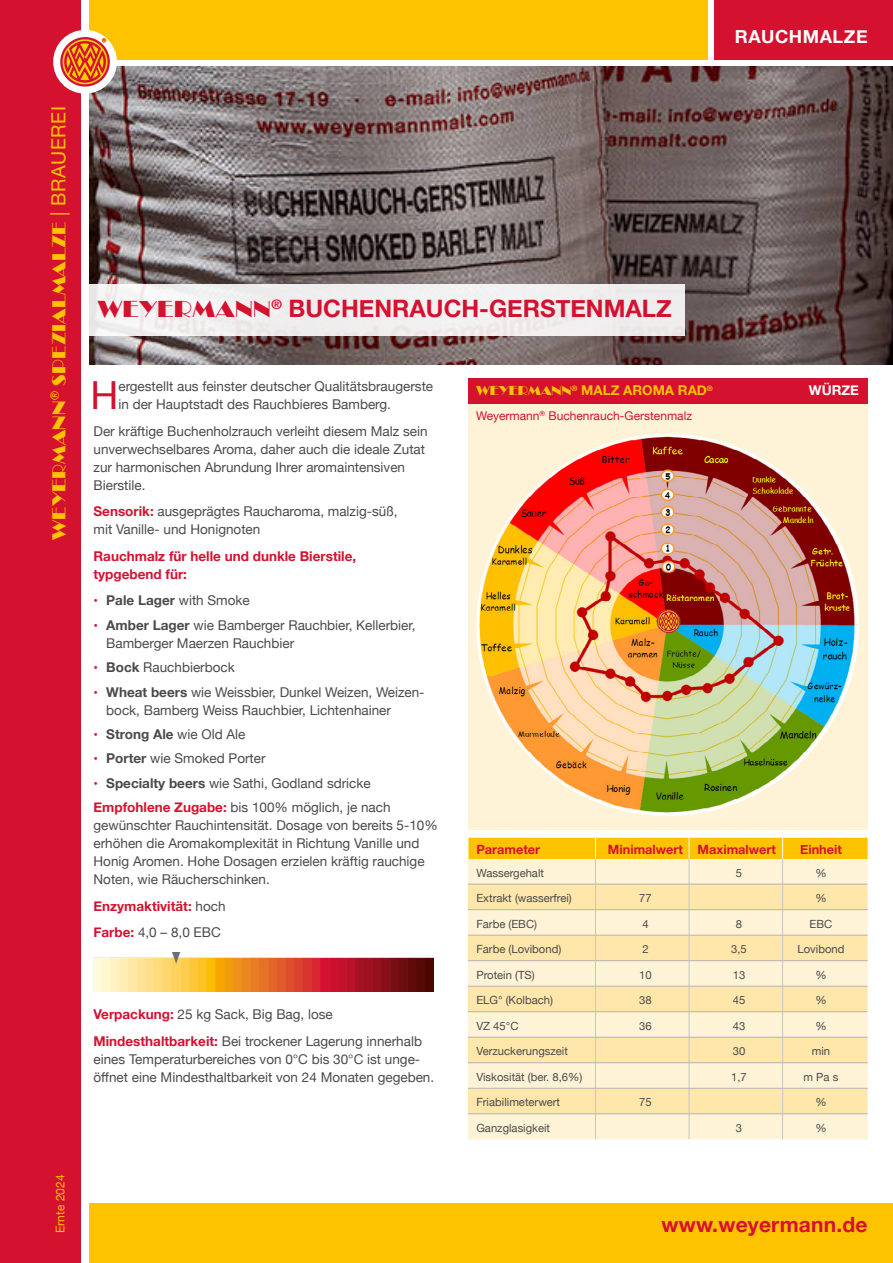
<style>
.page{position:relative;width:893px;height:1263px;background:#fff}
.page>*{position:absolute;margin:0;border:0;box-sizing:border-box;transform-origin:0 0}
.t1{font:38.7px "Helvetica Neue";color:#d51130}
.t2{font:700 24px "Helvetica Neue";color:#d51130}
.t3{font:700 21px "Helvetica Neue";letter-spacing:.01em;color:#d51130}
.t4{font:19.5px "Broadway";letter-spacing:.01em;color:#fdc300}
.t5{font:700 18px "Helvetica Neue";letter-spacing:.03em;color:#fff}
.t6{font:13.5px/18px "Helvetica Neue";color:#4a4a49}
.t7{font:700 13.5px/18px "Helvetica Neue";color:#d51130}
.t8{font:700 13.5px "Helvetica Neue";color:#4a4a49}
.t9{font:700 13.5px "Helvetica Neue";color:#fdc300}
.t10{font:700 13.5px "Helvetica Neue";color:#fff}
.t11{font:700 12.75px "Helvetica Neue";color:#d51130}
.t12{font:12px "Helvetica Neue";color:#d51130}
.t13{font:12px "Helvetica Neue";color:#fdc300}
.t14{font:11.25px "Helvetica Neue";color:#4a4a49}
.s1{font-family:"Helvetica Neue"}
.s2{font-family:"Broadway";font-weight:400}
.s3{font-weight:700;color:#d51130}
.s4{font-weight:400;font-size:12.75px;color:#d51130}
.s5{font-weight:400}
.s6{font-size:12.75px;color:#d51130}
.s7{font-weight:700}
.s8{font-weight:400;color:#4a4a49}
</style>
<div class="page">
<div style="left:89px;top:1203px;width:804px;height:60px;background:#fdc300"></div>
<div style="left:89px;top:0;width:619px;height:60px;background:#fdc300"></div>
<div style="left:714px;top:0;width:179px;height:60px;background:#d51130"></div>
<div style="left:0;top:0;width:81px;height:1263px;background:#d51130"></div>
<div style="left:468px;top:404px;width:399px;height:425px;background:#fff3d7"></div>
<div style="left:468px;top:378px;width:399px;height:26px;background:#d51130"></div>
<img style="left:89px;top:67px;width:804px;height:298px">
<img style="left:476px;top:434px;width:383px;height:382px;border-radius:191px">
<svg style="left:468px;top:838px;width:400px;height:301px;background:#fde9b5"></svg>
<hr style="left:468px;top:884px;width:127px;height:1px;background:#b3b2b2">
<hr style="left:595px;top:884px;width:94px;height:1px;background:#b3b2b2">
<hr style="left:689px;top:884px;width:94px;height:1px;background:#b3b2b2">
<hr style="left:783px;top:884px;width:85px;height:1px;background:#b3b2b2">
<hr style="left:468px;top:909px;width:127px;height:1px;background:#b3b2b2">
<hr style="left:595px;top:909px;width:94px;height:1px;background:#b3b2b2">
<hr style="left:689px;top:909px;width:94px;height:1px;background:#b3b2b2">
<hr style="left:783px;top:909px;width:85px;height:1px;background:#b3b2b2">
<hr style="left:468px;top:935px;width:127px;height:1px;background:#b3b2b2">
<hr style="left:595px;top:935px;width:94px;height:1px;background:#b3b2b2">
<hr style="left:689px;top:935px;width:94px;height:1px;background:#b3b2b2">
<hr style="left:783px;top:935px;width:85px;height:1px;background:#b3b2b2">
<hr style="left:468px;top:960px;width:127px;height:1px;background:#b3b2b2">
<hr style="left:595px;top:960px;width:94px;height:1px;background:#b3b2b2">
<hr style="left:689px;top:960px;width:94px;height:1px;background:#b3b2b2">
<hr style="left:783px;top:960px;width:85px;height:1px;background:#b3b2b2">
<hr style="left:468px;top:986px;width:127px;height:1px;background:#b3b2b2">
<hr style="left:595px;top:986px;width:94px;height:1px;background:#b3b2b2">
<hr style="left:689px;top:986px;width:94px;height:1px;background:#b3b2b2">
<hr style="left:783px;top:986px;width:85px;height:1px;background:#b3b2b2">
<hr style="left:468px;top:1011px;width:127px;height:1px;background:#b3b2b2">
<hr style="left:595px;top:1011px;width:94px;height:1px;background:#b3b2b2">
<hr style="left:689px;top:1011px;width:94px;height:1px;background:#b3b2b2">
<hr style="left:783px;top:1011px;width:85px;height:1px;background:#b3b2b2">
<hr style="left:468px;top:1037px;width:127px;height:1px;background:#b3b2b2">
<hr style="left:595px;top:1037px;width:94px;height:1px;background:#b3b2b2">
<hr style="left:689px;top:1037px;width:94px;height:1px;background:#b3b2b2">
<hr style="left:783px;top:1037px;width:85px;height:1px;background:#b3b2b2">
<hr style="left:468px;top:1062px;width:127px;height:1px;background:#b3b2b2">
<hr style="left:595px;top:1062px;width:94px;height:1px;background:#b3b2b2">
<hr style="left:689px;top:1062px;width:94px;height:1px;background:#b3b2b2">
<hr style="left:783px;top:1062px;width:85px;height:1px;background:#b3b2b2">
<hr style="left:468px;top:1088px;width:127px;height:1px;background:#b3b2b2">
<hr style="left:595px;top:1088px;width:94px;height:1px;background:#b3b2b2">
<hr style="left:689px;top:1088px;width:94px;height:1px;background:#b3b2b2">
<hr style="left:783px;top:1088px;width:85px;height:1px;background:#b3b2b2">
<hr style="left:468px;top:1113px;width:127px;height:1px;background:#b3b2b2">
<hr style="left:595px;top:1113px;width:94px;height:1px;background:#b3b2b2">
<hr style="left:689px;top:1113px;width:94px;height:1px;background:#b3b2b2">
<hr style="left:783px;top:1113px;width:85px;height:1px;background:#b3b2b2">
<img style="left:94px;top:952px;width:340px;height:39px">
<div style="left:90px;top:285px;width:595px;height:51px;background:#f0efef"></div>
<div style="left:53px;top:30px;width:64px;height:64px;background:#fff;border-radius:50%"></div>
<svg style="left:60px;top:37px;width:50px;height:50px"></svg>
<h3 class="t5" style="left:735px;top:23px;width:134px">RAUCHMALZE</h3>
<h3 class="t4" style="left:48px;top:540px;width:435px;rotate:-90deg">WEYERMANN<sup>®</sup> SPEZIALMALZE <span class="s1">| BRAUEREI</span></h3>
<p class="t13" style="left:52px;top:1233px;width:60px;rotate:-90deg">Ernte 2024</p>
<h2 class="t2" style="left:98px;top:289px;width:575px"><span class="s2">WEYERMANN</span><sup>®</sup> BUCHENRAUCH-GERSTENMALZ</h2>
<h1 class="t1" style="left:91px;top:368px;width:29px">H</h1>
<p class="t6" style="left:118px;top:378px;width:316px">ergestellt aus feinster deutscher Qualitätsbraugerste in der Hauptstadt des Rauchbieres Bamberg.</p>
<p class="t6" style="left:94px;top:423px;width:336px">Der kräftige Buchenholzrauch verleiht diesem Malz sein unverwechselbares Aroma, daher auch die ideale Zutat zur harmonischen Abrundung Ihrer aromaintensiven Bierstile.</p>
<p class="t6" style="left:94px;top:503px;width:306px"><span class="s3">Sensorik:</span> ausgeprägtes Raucharoma, malzig-süß, mit Vanille- und Honignoten</p>
<p class="t7" style="left:94px;top:547px;width:264px">Rauchmalz für helle und dunkle Bierstile, typgebend für:</p>
<p class="t8" style="left:94px;top:590px;width:158px"><span class="s4">•</span> Pale Lager <span class="s5">with Smoke</span></p>
<p class="t6" style="left:106px;top:617px;width:311px;text-indent:-13px"><span class="s6">•</span> <span class="s7">Amber Lager</span> wie Bamberger Rauchbier, Kellerbier,<br>Bamberger Maerzen Rauchbier</p>
<p class="t6" style="left:94px;top:659px;width:143px"><span class="s6">•</span> <span class="s7">Bock</span> Rauchbierbock</p>
<p class="t6" style="left:106px;top:683px;width:320px;text-indent:-13px"><span class="s6">•</span> <span class="s7">Wheat beers</span> wie Weissbier, Dunkel Weizen, Weizen&shy;bock, Bamberg Weiss Rauchbier, Lichtenhainer</p>
<p class="t8" style="left:94px;top:723px;width:154px"><span class="s4">•</span> Strong Ale <span class="s5">wie Old Ale</span></p>
<p class="t6" style="left:94px;top:750px;width:174px"><span class="s6">•</span> <span class="s7">Porter</span> wie Smoked Porter</p>
<p class="t6" style="left:94px;top:771px;width:299px;line-height:24.5px"><span class="s6">•</span> <span class="s7">Specialty beers</span> wie Sathi, Godland sdricke<br><span class="s3">Empfohlene Zugabe:</span> bis 100% möglich, je nach</p>
<p class="t6" style="left:94px;top:817px;width:346px">gewünschter Rauchintensität. Dosage von bereits 5-10% erhöhen die Aromakomplexität in Richtung Vanille und Honig Aromen. Hohe Dosagen erzielen kräftig rauchige Noten, wie Räucherschinken.</p>
<p class="t7" style="left:94px;top:893px;width:134px;line-height:26.5px">Enzymaktivität: <span class="s8">hoch<br></span>Farbe: <span class="s8">4,0 – 8,0 EBC</span></p>
<p class="t6" style="left:94px;top:1002px;width:330px;line-height:26.5px"><span class="s3">Verpackung:</span> 25 kg Sack, Big Bag, lose<br><span class="s3">Mindesthaltbarkeit:</span> Bei trockener Lagerung innerhalb</p>
<p class="t6" style="left:94px;top:1050px;width:342px">eines Temperaturbereiches von 0°C bis 30°C ist unge&shy;öffnet eine Mindesthaltbarkeit von 24 Monaten gegeben.</p>
<p class="t9" style="left:476px;top:380px;width:238px"><span class="s2">WEYERMANN</span><sup>®</sup> MALZ AROMA RAD<sup>®</sup></p>
<p class="t10" style="left:809px;top:380px;width:51px">WÜRZE</p>
<p class="t12" style="left:476px;top:407px;width:217px">Weyermann<sup>®</sup> Buchenrauch-Gerstenmalz</p>
<p class="t11" style="left:476px;top:839px;width:65px">Parameter</p>
<p class="t11" style="left:608px;top:839px;width:169px">Minimalwert Maximalwert</p>
<p class="t11" style="left:800px;top:839px;width:43px">Einheit</p>
<p class="t14" style="left:476px;top:865px;width:69px">Wassergehalt</p>
<p class="t14" style="left:736px;top:865px;width:8px">5</p>
<p class="t14" style="left:815px;top:865px;width:13px">%</p>
<p class="t14" style="left:476px;top:890px;width:97px">Extrakt (wasserfrei)</p>
<p class="t14" style="left:639px;top:890px;width:14px">77</p>
<p class="t14" style="left:815px;top:890px;width:13px">%</p>
<p class="t14" style="left:476px;top:916px;width:62px">Farbe (EBC)</p>
<p class="t14" style="left:642px;top:916px;width:8px">4</p>
<p class="t14" style="left:736px;top:916px;width:8px">8</p>
<p class="t14" style="left:810px;top:916px;width:24px">EBC</p>
<p class="t14" style="left:476px;top:941px;width:86px">Farbe (Lovibond)</p>
<p class="t14" style="left:642px;top:941px;width:8px">2</p>
<p class="t14" style="left:731px;top:941px;width:17px">3,5</p>
<p class="t14" style="left:797px;top:941px;width:48px">Lovibond</p>
<p class="t14" style="left:476px;top:967px;width:60px">Protein (TS)</p>
<p class="t14" style="left:639px;top:967px;width:14px">10</p>
<p class="t14" style="left:733px;top:967px;width:14px">13</p>
<p class="t14" style="left:815px;top:967px;width:13px">%</p>
<p class="t14" style="left:476px;top:992px;width:78px">ELG° (Kolbach)</p>
<p class="t14" style="left:639px;top:992px;width:14px">38</p>
<p class="t14" style="left:733px;top:992px;width:14px">45</p>
<p class="t14" style="left:815px;top:992px;width:13px">%</p>
<p class="t14" style="left:476px;top:1018px;width:44px">VZ 45°C</p>
<p class="t14" style="left:639px;top:1018px;width:14px">36</p>
<p class="t14" style="left:733px;top:1018px;width:14px">43</p>
<p class="t14" style="left:815px;top:1018px;width:13px">%</p>
<p class="t14" style="left:476px;top:1043px;width:93px">Verzuckerungszeit</p>
<p class="t14" style="left:733px;top:1043px;width:14px">30</p>
<p class="t14" style="left:812px;top:1043px;width:20px">min</p>
<p class="t14" style="left:476px;top:1069px;width:107px">Viskosität (ber. 8,6%)</p>
<p class="t14" style="left:731px;top:1069px;width:17px">1,7</p>
<p class="t14" style="left:804px;top:1069px;width:36px">m Pa s</p>
<p class="t14" style="left:476px;top:1094px;width:85px">Friabilimeterwert</p>
<p class="t14" style="left:639px;top:1094px;width:14px">75</p>
<p class="t14" style="left:815px;top:1094px;width:13px">%</p>
<p class="t14" style="left:476px;top:1120px;width:75px">Ganzglasigkeit</p>
<p class="t14" style="left:736px;top:1120px;width:8px">3</p>
<p class="t14" style="left:815px;top:1120px;width:13px">%</p>
<h3 class="t3" style="left:661px;top:1208px;width:208px">www.weyermann.de</h3>
</div>
